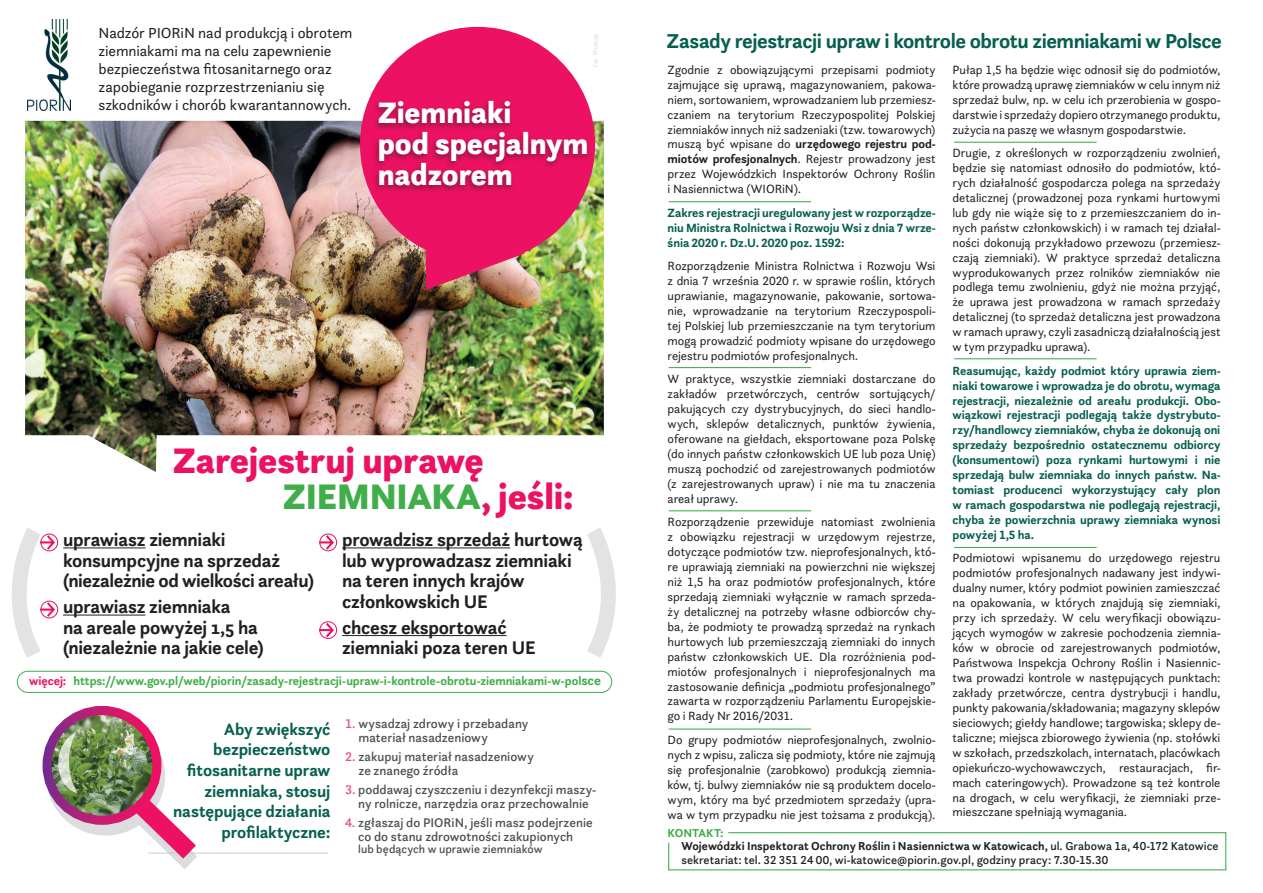
<style>
.page{position:relative;width:1263px;height:893px;background:#fff}
.page>*{position:absolute;margin:0;border:0;box-sizing:border-box;transform-origin:0 0}
.t1{font:900 37.05px/36.9px "Questa Sans";letter-spacing:-.005em;color:#ec1162}
.t2{font:900 30.75px/30.8px "Questa Sans";letter-spacing:-.005em;color:#fff}
.t3{font:700 21px "Questa Sans";letter-spacing:-.025em;color:#075f51}
.t4{font:700 19.05px/20.5px "Questa Sans";letter-spacing:-.015em;color:#231f20}
.t5{font:700 17.1px/20.5px "Questa Sans";letter-spacing:-.01em;color:#075f51;text-align:right}
.t6{font:15.15px/18px "Questa Sans";letter-spacing:-.005em;color:#231f20}
.t7{font:500 13.05px/13.6px "Questa Sans";color:#4e4f50}
.t8{font:12.45px/15px "Questa Sans";letter-spacing:-.01em;color:#231f20;text-align:justify}
.t9{font:700 12.45px/15px "Questa Sans";letter-spacing:-.01em;color:#075f51;text-align:justify}
.t10{font:700 12.45px "Questa Sans";letter-spacing:-.01em;color:#40ae49}
.t11{font:500 12px/14.4px "Questa Sans";letter-spacing:.005em;color:#231f20}
.t12{font:700 12px "Questa Sans";letter-spacing:.005em;color:#40ae49}
.t13{font:500 11.85px "Questa Sans";color:#4e4f50}
.t14{font:6.45px "Meta Pro Norm";letter-spacing:-.005em;color:#d5d6d8}
.s1{color:#40ae49}
.s2{color:#ec1162}
.s3{font-size:13.5px}
.s4{color:#f04f75}
.s5{font-weight:700}
</style>
<div class="page">
<img style="left:25px;top:121px;width:579px;height:351px">
<div style="left:360px;top:27px;width:235px;height:235px;background:#ec1162;border-radius:50%"></div>
<img style="left:426px;top:250px;width:98px;height:40px">
<img style="left:27px;top:20px;width:43px;height:91px">
<div style="left:372px;top:98px;width:218px;height:95px;background:#231f20;opacity:.49"></div>
<hr style="left:63px;top:547px;width:82px;height:1px;background:#231f20">
<hr style="left:63px;top:615px;width:82px;height:1px;background:#231f20">
<div style="left:40px;top:533px;width:18px;height:18px;border:1px solid #ec1162;border-radius:50%"></div>
<div style="left:40px;top:601px;width:18px;height:17px;border:1px solid #ec1162;border-radius:50%"></div>
<hr style="left:342px;top:547px;width:168px;height:1px;background:#231f20">
<hr style="left:342px;top:635px;width:165px;height:1px;background:#231f20">
<svg style="left:319px;top:535px;width:15px;height:15px"></svg>
<div style="left:319px;top:533px;width:18px;height:18px;border:1px solid #ec1162;border-radius:50%"></div>
<svg style="left:320px;top:623px;width:14px;height:14px"></svg>
<div style="left:319px;top:621px;width:18px;height:18px;border:1px solid #ec1162;border-radius:50%"></div>
<svg style="left:12px;top:527px;width:43px;height:131px"></svg>
<svg style="left:587px;top:527px;width:29px;height:131px"></svg>
<hr style="left:148px;top:852px;width:180px;height:2px;background:#d1d2d4">
<div style="left:46px;top:717px;width:119px;height:119px;border:9px solid #b4b5b8;border-radius:50%"></div>
<img style="left:47px;top:710px;width:110px;height:110px;border-radius:55px">
<div style="left:43px;top:706px;width:118px;height:119px;border:9px solid #fff;border-radius:50%"></div>
<svg style="left:115px;top:779px;width:100px;height:90px"></svg>
<svg style="left:57px;top:732px;width:21px;height:61px"></svg>
<div style="left:17px;top:671px;width:595px;height:22px;border:1px solid #40ae49;border-radius:11px"></div>
<hr style="left:669px;top:201px;width:142px;height:1px;background:#40ae49">
<hr style="left:669px;top:367px;width:142px;height:1px;background:#40ae49">
<hr style="left:669px;top:510px;width:142px;height:1px;background:#40ae49">
<hr style="left:669px;top:728px;width:142px;height:2px;background:#40ae49">
<hr style="left:954px;top:358px;width:142px;height:1px;background:#40ae49">
<hr style="left:954px;top:142px;width:142px;height:1px;background:#40ae49">
<hr style="left:954px;top:547px;width:142px;height:1px;background:#40ae49">
<svg style="left:668px;top:832px;width:559px;height:39px"></svg>
<p class="t6" style="left:99px;top:23px;width:255px">Nadzór PIORiN nad produkcją i obrotem ziemniakami ma na celu zapewnienie bezpieczeństwa fitosanitarnego oraz zapobieganie rozprzestrzenianiu się szkodników i chorób kwarantannowych.</p>
<p class="t14" style="left:591px;top:67px;width:35px;rotate:-90deg">Fot. Pixabay</p>
<h2 class="t2" style="left:378px;top:97px;width:212px">Ziemniaki<br>pod specjalnym nadzorem</h2>
<h1 class="t1" style="left:283px;top:441px;width:292px;text-indent:-110px">Zarejestruj uprawę<br><span class="s1">ZIEMNIAKA</span>, jeśli:</h1>
<h3 class="t4" style="left:63px;top:529px;width:252px">uprawiasz ziemniaki konsumpcyjne na sprzedaż (niezależnie od wielkości areału)</h3>
<h3 class="t4" style="left:63px;top:596px;width:202px">uprawiasz ziemniaka<br>na areale powyżej 1,5 ha (niezależnie na jakie cele)</h3>
<h3 class="t4" style="left:342px;top:529px;width:242px">prowadzisz sprzedaż hurtową lub wyprowadzasz ziemniaki na teren innych krajów członkowskich UE</h3>
<h3 class="t4" style="left:342px;top:617px;width:195px">chcesz eksportować ziemniaki poza teren UE</h3>
<p class="t10" style="left:29px;top:673px;width:573px"><span class="s2">więcej:</span> https://www.gov.pl/web/piorin/zasady-rejestracji-upraw-i-kontrole-obrotu-ziemniakami-w-pol<span class="s3">sce</span></p>
<h3 class="t5" style="left:173px;top:719px;width:159px">Aby zwiększyć bezpieczeństwo fitosanitarne upraw ziemniaka, stosuj następujące działania profilaktyczne:</h3>
<p class="t7" style="left:358px;top:716px;width:171px;text-indent:-13px"><span class="s4">1.</span> wysadzaj zdrowy i przebadany materiał nasadzeniowy</p>
<p class="t7" style="left:358px;top:749px;width:177px;text-indent:-13px"><span class="s4">2.</span> zakupuj materiał nasadzeniowy ze znanego źródła</p>
<p class="t7" style="left:345px;top:782px;width:252px;text-align:center"><span class="s4">3.</span> poddawaj czyszczeniu i dezynfekcji maszy&shy;ny rolnicze, narzędzia oraz przechowalnie</p>
<p class="t7" style="left:345px;top:816px;width:249px;text-align:center"><span class="s4">4.</span> zgłaszaj do PIORiN, jeśli masz podejrzenie co do stanu zdrowotności zakupionych</p>
<p class="t13" style="left:358px;top:842px;width:186px">lub będących w uprawie ziemniaków</p>
<h3 class="t3" style="left:666px;top:28px;width:557px">Zasady rejestracji upraw i kontrole obrotu ziemniakami w Polsce</h3>
<p class="t8" style="left:668px;top:62px;width:269px">Zgodnie z obowiązującymi przepisami podmioty zajmujące się uprawą, magazynowaniem, pakowa&shy;niem, sortowaniem, wprowadzaniem lub przemiesz&shy;czaniem na terytorium Rzeczypospolitej Polskiej ziemniaków innych niż sadzeniaki (tzw. towarowych) muszą być wpisane do <span class="s5">urzędowego rejestru pod&shy;miotów profesjonalnych</span>. Rejestr prowadzony jest przez Wojewódzkich Inspektorów Ochrony Roślin i Nasiennictwa (WIORiN).</p>
<p class="t9" style="left:668px;top:205px;width:269px">Zakres rejestracji uregulowany jest w rozporządze&shy;niu Ministra Rolnictwa i Rozwoju Wsi z dnia 7 wrze&shy;śnia 2020 r. Dz.U. 2020 poz. 1592:</p>
<p class="t8" style="left:668px;top:258px;width:269px">Rozporządzenie Ministra Rolnictwa i Rozwoju Wsi z dnia 7 września 2020 r. w sprawie roślin, których uprawianie, magazynowanie, pakowanie, sortowa&shy;nie, wprowadzanie na terytorium Rzeczypospoli&shy;tej Polskiej lub przemieszczanie na tym terytorium mogą prowadzić podmioty wpisane do urzędowego rejestru podmiotów profesjonalnych.</p>
<p class="t8" style="left:668px;top:371px;width:269px">W praktyce, wszystkie ziemniaki dostarczane do zakładów przetwórczych, centrów sortujących/ pakujących czy dystrybucyjnych, do sieci handlo&shy;wych, sklepów detalicznych, punktów żywienia, oferowane na giełdach, eksportowane poza Polskę (do innych państw członkowskich UE lub poza Unię) muszą pochodzić od zarejestrowanych podmiotów (z zarejestrowanych upraw) i nie ma tu znaczenia areał uprawy.</p>
<p class="t8" style="left:668px;top:514px;width:269px">Rozporządzenie przewiduje natomiast zwolnienia z obowiązku rejestracji w urzędowym rejestrze, dotyczące podmiotów tzw. nieprofesjonalnych, któ&shy;re uprawiają ziemniaki na powierzchni nie większej niż 1,5 ha oraz podmiotów profesjonalnych, które sprzedają ziemniaki wyłącznie w ramach sprzeda&shy;ży detalicznej na potrzeby własne odbiorców chy&shy;ba, że podmioty te prowadzą sprzedaż na rynkach hurtowych lub przemieszczają ziemniaki do innych państw członkowskich UE. Dla rozróżnienia pod&shy;miotów profesjonalnych i nieprofesjonalnych ma zastosowanie definicja „podmiotu profesjonalnego” zawarta w rozporządzeniu Parlamentu Europejskie&shy;go i Rady Nr 2016/2031.</p>
<p class="t8" style="left:668px;top:732px;width:269px">Do grupy podmiotów nieprofesjonalnych, zwolnio&shy;nych z wpisu, zalicza się podmioty, które nie zajmują się profesjonalnie (zarobkowo) produkcją ziemnia&shy;ków, tj. bulwy ziemniaków nie są produktem docelo&shy;wym, który ma być przedmiotem sprzedaży (upra&shy;wa w tym przypadku nie jest tożsama z produkcją).</p>
<p class="t12" style="left:668px;top:826px;width:57px">KONTAKT:</p>
<p class="t8" style="left:952px;top:62px;width:269px">Pułap 1,5 ha będzie więc odnosił się do podmiotów, które prowadzą uprawę ziemniaków w celu innym niż sprzedaż bulw, np. w celu ich przerobienia w gospo&shy;darstwie i sprzedaży dopiero otrzymanego produktu, zużycia na paszę we własnym gospodarstwie.</p>
<p class="t8" style="left:952px;top:145px;width:269px">Drugie, z określonych w rozporządzeniu zwolnień, będzie się natomiast odnosiło do podmiotów, któ&shy;rych działalność gospodarcza polega na sprzedaży detalicznej (prowadzonej poza rynkami hurtowymi lub gdy nie wiąże się to z przemieszczaniem do in&shy;nych państw członkowskich) i w ramach tej działal&shy;ności dokonują przykładowo przewozu (przemiesz&shy;czają ziemniaki). W praktyce sprzedaż detaliczna wyprodukowanych przez rolników ziemniaków nie podlega temu zwolnieniu, gdyż nie można przyjąć, że uprawa jest prowadzona w ramach sprzedaży detalicznej (to sprzedaż detaliczna jest prowadzona w ramach uprawy, czyli zasadniczą działalnością jest w tym przypadku uprawa).</p>
<p class="t9" style="left:952px;top:363px;width:269px">Reasumując, każdy podmiot który uprawia ziem&shy;niaki towarowe i wprowadza je do obrotu, wymaga rejestracji, niezależnie od areału produkcji. Obo&shy;wiązkowi rejestracji podlegają także dystrybuto&shy;rzy/handlowcy ziemniaków, chyba że dokonują oni sprzedaży bezpośrednio ostatecznemu odbiorcy (konsumentowi) poza rynkami hurtowymi i nie sprzedają bulw ziemniaka do innych państw. Na&shy;tomiast producenci wykorzystujący cały plon w ramach gospodarstwa nie podlegają rejestracji, chyba że powierzchnia uprawy ziemniaka wynosi powyżej 1,5 ha.</p>
<p class="t8" style="left:952px;top:550px;width:269px">Podmiotowi wpisanemu do urzędowego rejestru podmiotów profesjonalnych nadawany jest indywi&shy;dualny numer, który podmiot powinien zamieszczać na opakowania, w których znajdują się ziemniaki, przy ich sprzedaży. W celu weryfikacji obowiązu&shy;jących wymogów w zakresie pochodzenia ziemnia&shy;ków w obrocie od zarejestrowanych podmiotów, Państwowa Inspekcja Ochrony Roślin i Nasiennic&shy;twa prowadzi kontrole w następujących punktach: zakłady przetwórcze, centra dystrybucji i handlu, punkty pakowania/składowania; magazyny sklepów sieciowych; giełdy handlowe; targowiska; sklepy de&shy;taliczne; miejsca zbiorowego żywienia (np. stołówki w szkołach, przedszkolach, internatach, placówkach opiekuńczo-wychowawczych, restauracjach, fir&shy;mach cateringowych). Prowadzone są też kontrole na drogach, w celu weryfikacji, że ziemniaki prze&shy;mieszczane spełniają wymagania.</p>
<p class="t11" style="left:681px;top:838px;width:539px"><span class="s5">Wojewódzki Inspektorat Ochrony Roślin i Nasiennictwa w Katowicach,</span> ul. Grabowa 1a, 40-172 Katowice sekretariat: tel. 32 351 24 00, wi-katowice@piorin.gov.pl, godziny pracy: 7.30-15.30</p>
</div>
